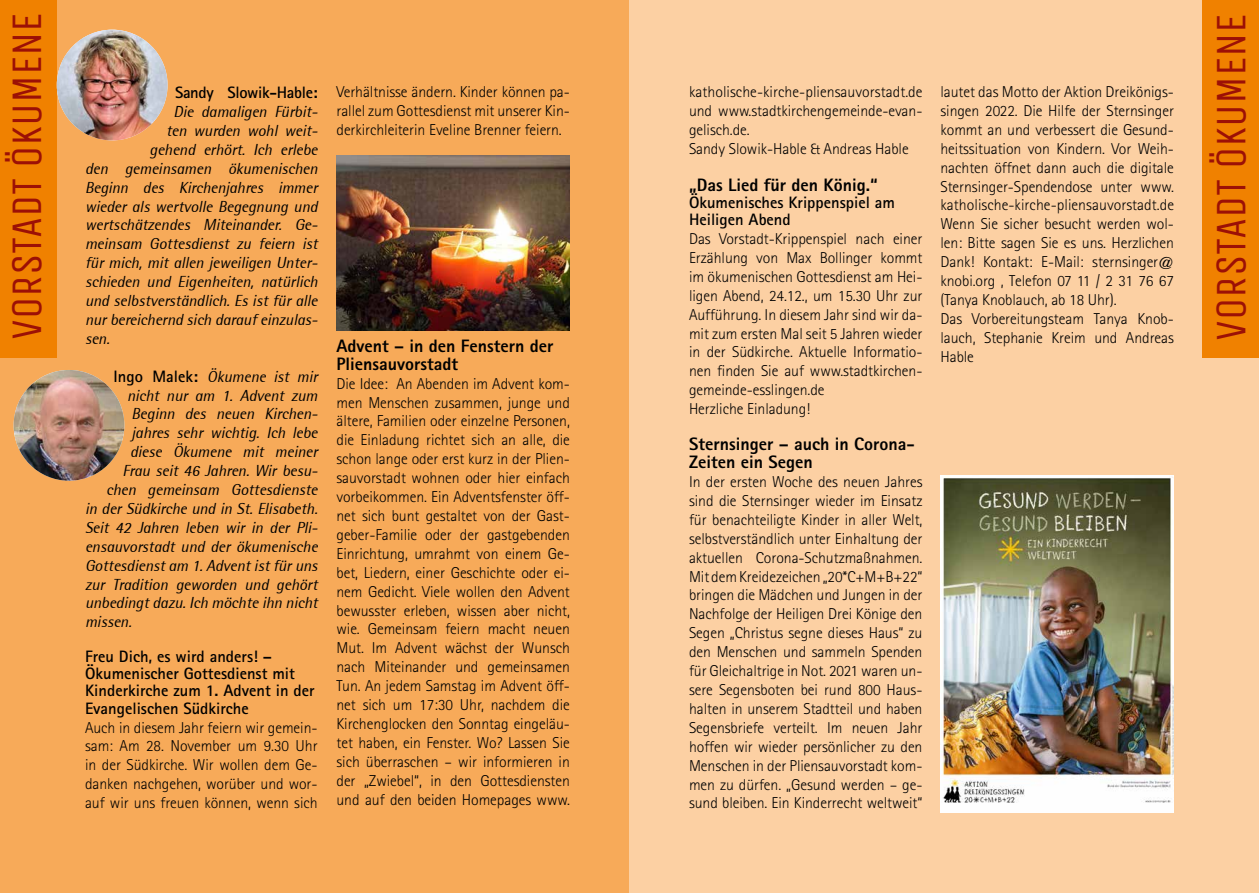
<style>
.page{position:relative;width:1259px;height:893px;background:#fff}
.page>*{position:absolute;margin:0;border:0;box-sizing:border-box;transform-origin:0 0}
.t1{font:43.65px "Unica One";color:#9c1006}
.t2{font:800 18px/18px "Agfa Rotis Sans Serif";color:#000}
.t3{font:700 16.5px/17.2px "Agfa Rotis Sans Serif";color:#000}
.t4{font:700 16.5px "Agfa Rotis Sans Serif";letter-spacing:-.02em;color:#000}
.t5{font:300 15.75px/18.9px "Agfa Rotis Sans Serif";letter-spacing:-.005em;color:#000;text-align:justify}
.t6{font:italic 15.75px "Rotis Semi Sans";letter-spacing:-.005em;color:#000}
.s1{font-family:"Agfa Rotis Sans Serif";font-weight:700;font-style:normal;font-size:16.5px}
</style>
<div class="page">
<div style="left:0;top:0;width:629px;height:893px;background:#f7aa59"></div>
<div style="left:629px;top:0;width:630px;height:893px;background:#fcd0a3"></div>
<div style="left:0;top:0;width:56px;height:357px;background:#f08100"></div>
<div style="left:1202px;top:0;width:57px;height:357px;background:#f08100"></div>
<img style="left:57px;top:30px;width:111px;height:110px;border-radius:55px">
<img style="left:14px;top:370px;width:110px;height:111px;border-radius:55px">
<img style="left:336px;top:155px;width:234px;height:176px">
<img style="left:940px;top:475px;width:234px;height:337px">
<h1 class="t1" style="left:1px;top:340px;width:329px;rotate:-90deg">VORSTADT ÖKUMENE</h1>
<h1 class="t1" style="left:1205px;top:341px;width:329px;rotate:-90deg">VORSTADT ÖKUMENE</h1>
<p class="t5" style="left:336px;top:82px;width:235px">Verhältnisse ändern. Kinder können pa&shy;rallel zum Gottesdienst mit unserer Kin&shy;derkirchleiterin Eveline Brenner feiern.</p>
<p class="t5" style="left:940px;top:82px;width:235px;text-align:left">lautet das Motto der Aktion Dreikönigs&shy;singen 2022. Die Hilfe der Sternsinger kommt an und verbessert die Gesund&shy;heitssituation von Kindern. Vor Weih&shy;nachten öffnet dann auch die digitale Sternsinger-Spendendose unter www. katholische-kirche-pliensauvorstadt.de Wenn Sie sicher besucht werden wol&shy;len: Bitte sagen Sie es uns. Herzlichen Dank! Kontakt: E-Mail: sternsinger@ knobi.org , Telefon 07 11 / 2 31 76 67 (Tanya Knoblauch, ab 18 Uhr).<br>Das Vorbereitungsteam Tanya Knob&shy;lauch, Stephanie Kreim und Andreas Hable</p>
<p class="t5" style="left:689px;top:82px;width:235px;text-align:left">katholische-kirche-pliensauvorstadt.de und www.stadtkirchengemeinde-evan&shy;gelisch.de.<br>Sandy Slowik-Hable &amp; Andreas Hable</p>
<p class="t2" style="left:689px;top:175px;width:190px">„Das Lied für den König.“</p>
<p class="t3" style="left:689px;top:193px;width:207px">Ökumenisches Krippenspiel am<br>Heiligen Abend</p>
<p class="t5" style="left:689px;top:229px;width:235px;text-align:left">Das Vorstadt-Krippenspiel nach einer Erzählung von Max Bollinger kommt im ökumenischen Gottesdienst am Hei&shy;ligen Abend, 24.12., um 15.30 Uhr zur Aufführung. In diesem Jahr sind wir da&shy;mit zum ersten Mal seit 5 Jahren wieder in der Südkirche. Aktuelle Informatio&shy;nen finden Sie auf www.stadtkirchen&shy;gemeinde-esslingen.de<br>Herzliche Einladung!</p>
<p class="t2" style="left:689px;top:435px;width:227px">Sternsinger – auch in Corona-<br>Zeiten ein Segen</p>
<p class="t5" style="left:689px;top:472px;width:235px">In der ersten Woche des neuen Jahres sind die Sternsinger wieder im Einsatz für benachteiligte Kinder in aller Welt, selbstverständlich unter Einhaltung der aktuellen Corona-Schutzmaßnahmen.<br>Mit dem Kreidezeichen „20*C+M+B+22“ bringen die Mädchen und Jungen in der Nachfolge der Heiligen Drei Könige den Segen „Christus segne dieses Haus“ zu den Menschen und sammeln Spenden für Gleichaltrige in Not. 2021 waren un&shy;sere Segensboten bei rund 800 Haus&shy;halten in unserem Stadtteil und haben Segensbriefe verteilt. Im neuen Jahr hoffen wir wieder persönlicher zu den Menschen in der Pliensauvorstadt kom&shy;men zu dürfen. „Gesund werden – ge&shy;sund bleiben. Ein Kinderrecht weltweit“</p>
<p class="t4" style="left:175px;top:82px;width:144px">Sandy Slowik-Hable:</p>
<p class="t6" style="left:174px;top:102px;width:146px">Die damaligen Fürbit-</p>
<p class="t6" style="left:166px;top:121px;width:153px">ten wurden wohl weit-</p>
<p class="t6" style="left:150px;top:140px;width:170px">gehend erhört. Ich erlebe</p>
<p class="t6" style="left:85px;top:159px;width:234px">den gemeinsamen ökumenischen</p>
<p class="t6" style="left:85px;top:178px;width:234px">Beginn des Kirchenjahres immer</p>
<p class="t6" style="left:85px;top:197px;width:234px">wieder als wertvolle Begegnung und</p>
<p class="t6" style="left:85px;top:216px;width:234px">wertschätzendes Miteinander. Ge-</p>
<p class="t6" style="left:85px;top:234px;width:234px">meinsam Gottesdienst zu feiern ist</p>
<p class="t6" style="left:85px;top:253px;width:234px">für mich, mit allen jeweiligen Unter-</p>
<p class="t6" style="left:85px;top:272px;width:234px">schieden und Eigenheiten, natürlich</p>
<p class="t6" style="left:85px;top:291px;width:234px">und selbstverständlich. Es ist für alle</p>
<p class="t6" style="left:85px;top:310px;width:234px">nur bereichernd sich darauf einzulas-</p>
<p class="t6" style="left:85px;top:329px;width:26px">sen.</p>
<p class="t6" style="left:114px;top:367px;width:206px"><span class="s1">Ingo Malek:</span> Ökumene ist mir</p>
<p class="t6" style="left:127px;top:386px;width:192px">nicht nur am 1. Advent zum</p>
<p class="t6" style="left:132px;top:405px;width:188px">Beginn des neuen Kirchen-</p>
<p class="t6" style="left:132px;top:423px;width:187px">jahres sehr wichtig. Ich lebe</p>
<p class="t6" style="left:130px;top:442px;width:189px">diese Ökumene mit meiner</p>
<p class="t6" style="left:123px;top:461px;width:197px">Frau seit 46 Jahren. Wir besu-</p>
<p class="t6" style="left:106px;top:480px;width:213px">chen gemeinsam Gottesdienste</p>
<p class="t6" style="left:85px;top:499px;width:234px">in der Südkirche und in St. Elisabeth.</p>
<p class="t6" style="left:85px;top:518px;width:234px">Seit 42 Jahren leben wir in der Pli-</p>
<p class="t6" style="left:85px;top:537px;width:234px">ensauvorstadt und der ökumenische</p>
<p class="t6" style="left:85px;top:556px;width:234px">Gottesdienst am 1. Advent ist für uns</p>
<p class="t6" style="left:85px;top:575px;width:234px">zur Tradition geworden und gehört</p>
<p class="t6" style="left:85px;top:594px;width:234px">unbedingt dazu. Ich möchte ihn nicht</p>
<p class="t6" style="left:85px;top:612px;width:48px">missen.</p>
<p class="t3" style="left:85px;top:647px;width:231px">Freu Dich, es wird anders! –<br>Ökumenischer Gottesdienst mit<br>Kinderkirche zum 1. Advent in der<br>Evangelischen Südkirche</p>
<p class="t5" style="left:85px;top:718px;width:234px">Auch in diesem Jahr feiern wir gemein&shy;sam: Am 28. November um 9.30 Uhr in der Südkirche. Wir wollen dem Ge&shy;danken nachgehen, worüber und wor&shy;auf wir uns freuen können, wenn sich</p>
<p class="t2" style="left:336px;top:336px;width:218px">Advent – in den Fenstern der<br>Pliensauvorstadt</p>
<p class="t5" style="left:336px;top:374px;width:235px">Die Idee: An Abenden im Advent kom&shy;men Menschen zusammen, junge und ältere, Familien oder einzelne Personen, die Einladung richtet sich an alle, die schon lange oder erst kurz in der Plien&shy;sauvorstadt wohnen oder hier einfach vorbeikommen. Ein Adventsfenster öff&shy;net sich bunt gestaltet von der Gast&shy;geber-Familie oder der gastgebenden Einrichtung, umrahmt von einem Ge&shy;bet, Liedern, einer Geschichte oder ei&shy;nem Gedicht. Viele wollen den Advent bewusster erleben, wissen aber nicht, wie. Gemeinsam feiern macht neuen Mut. Im Advent wächst der Wunsch nach Miteinander und gemeinsamen Tun. An jedem Samstag im Advent öff&shy;net sich um 17:30 Uhr, nachdem die Kirchenglocken den Sonntag eingeläu&shy;tet haben, ein Fenster. Wo? Lassen Sie sich überraschen – wir informieren in der „Zwiebel“, in den Gottesdiensten und auf den beiden Homepages www.</p>
</div>
